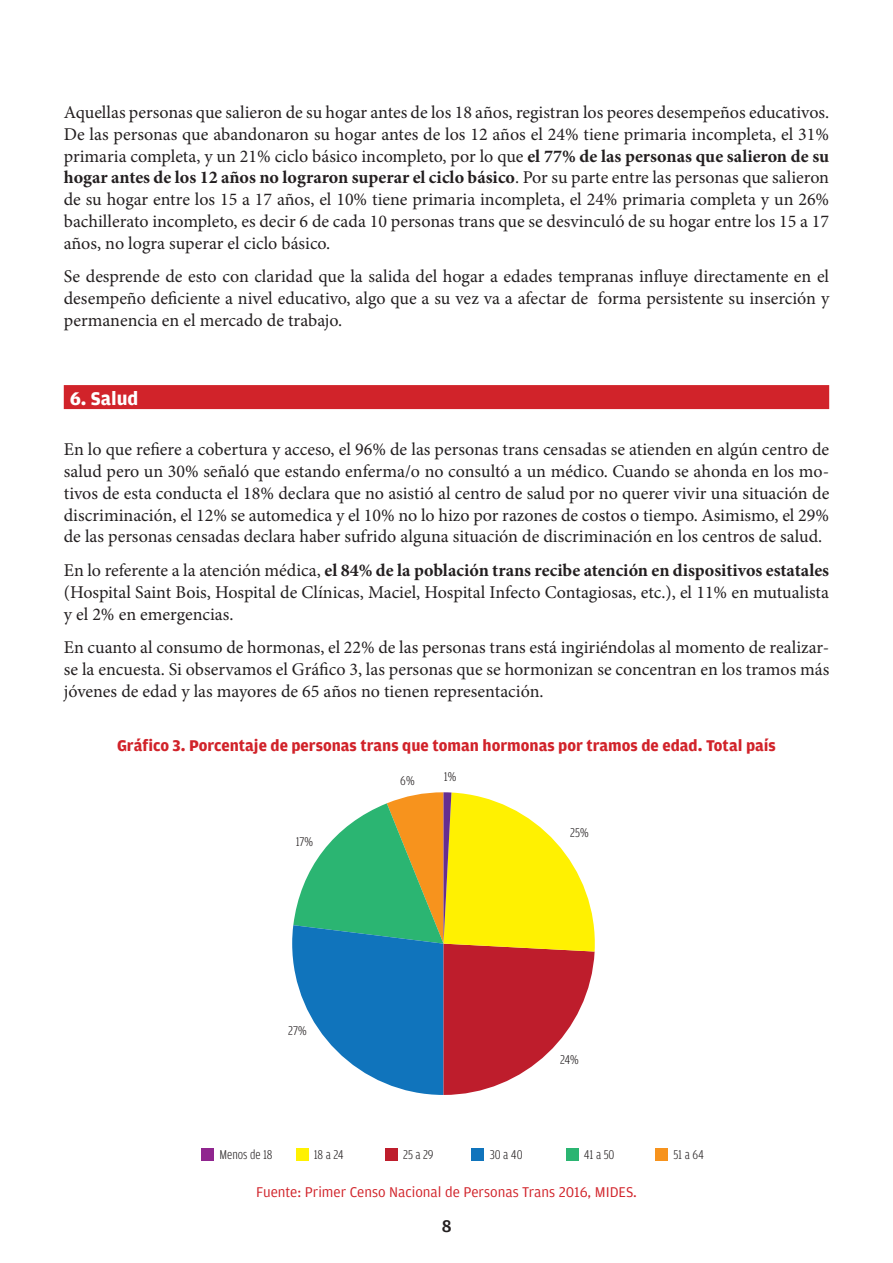
<style>
.page{position:relative;width:893px;height:1263px;background:#fff}
.page>*{position:absolute;margin:0;border:0;box-sizing:border-box;transform-origin:0 0}
.Sub1{font:700 19.5px "Amplitude";color:#fff}
.Texto{font:18px/21.8px "Minion Pro";color:#231f20;text-align:justify}
.t1{font:500 18px "Amplitude";color:#231f20}
.cuadro_tit{font:700 16.5px "Amplitude";color:#d1232a}
.cuadro_pie{font:15px "Amplitude";color:#d1232a}
.cuadros_2{font:300 13.5px "Amplitude Cond";color:#231f20}
.s1{font-weight:700}
</style>
<div class="page">
<div style="left:64px;top:385px;width:765px;height:24px;background:#d1232a"></div>
<div style="left:201px;top:1148px;width:13px;height:13px;background:#90268f"></div>
<div style="left:296px;top:1148px;width:13px;height:13px;background:#fff101"></div>
<div style="left:385px;top:1148px;width:13px;height:13px;background:#be1d2c"></div>
<svg style="left:292px;top:792px;width:303px;height:303px"></svg>
<div style="left:471px;top:1148px;width:13px;height:13px;background:#1074bc"></div>
<div style="left:566px;top:1148px;width:13px;height:13px;background:#2bb572"></div>
<div style="left:655px;top:1148px;width:13px;height:13px;background:#f7931d"></div>
<p class="Texto" style="left:64px;top:102px;width:767px">Aquellas personas que salieron de su hogar antes de los 18 años, registran los peores desempeños educativos.<br>De las personas que abandonaron su hogar antes de los 12 años el 24% tiene primaria incompleta, el 31% primaria completa, y un 21% ciclo básico incompleto, por lo que <span class="s1">el 77% de las personas que salieron de su hogar antes de los 12 años no lograron superar el ciclo básico</span>. Por su parte entre las personas que salieron de su hogar entre los 15 a 17 años, el 10% tiene primaria incompleta, el 24% primaria completa y un 26% bachillerato incompleto, es decir 6 de cada 10 personas trans que se desvinculó de su hogar entre los 15 a 17 años, no logra superar el ciclo básico.</p>
<p class="Texto" style="left:64px;top:266px;width:767px">Se desprende de esto con claridad que la salida del hogar a edades tempranas influye directamente en el desempeño deficiente a nivel educativo, algo que a su vez va a afectar de forma persistente su inserción y permanencia en el mercado de trabajo.</p>
<p class="Sub1" style="left:70px;top:387px;width:70px">6. Salud</p>
<p class="Texto" style="left:64px;top:439px;width:767px">En lo que refiere a cobertura y acceso, el 96% de las personas trans censadas se atienden en algún centro de salud pero un 30% señaló que estando enferma/o no consultó a un médico. Cuando se ahonda en los mo&shy;tivos de esta conducta el 18% declara que no asistió al centro de salud por no querer vivir una situación de discriminación, el 12% se automedica y el 10% no lo hizo por razones de costos o tiempo. Asimismo, el 29% de las personas censadas declara haber sufrido alguna situación de discriminación en los centros de salud.</p>
<p class="Texto" style="left:64px;top:560px;width:767px">En lo referente a la atención médica, <span class="s1">el 84% de la población trans recibe atención en dispositivos estatales </span>(Hospital Saint Bois, Hospital de Clínicas, Maciel, Hospital Infecto Contagiosas, etc.), el 11% en mutualista y el 2% en emergencias.</p>
<p class="Texto" style="left:64px;top:637px;width:767px">En cuanto al consumo de hormonas, el 22% de las personas trans está ingiriéndolas al momento de realizar&shy;se la encuesta. Si observamos el Gráfico 3, las personas que se hormonizan se concentran en los tramos más jóvenes de edad y las mayores de 65 años no tienen representación.</p>
<p class="cuadro_tit" style="left:117px;top:736px;width:660px">Gráfico 3. Porcentaje de personas trans que toman hormonas por tramos de edad. Total país</p>
<p class="cuadros_2" style="left:296px;top:834px;width:19px">17%</p>
<p class="cuadros_2" style="left:288px;top:1023px;width:20px">27%</p>
<p class="cuadros_2" style="left:400px;top:773px;width:16px">6%</p>
<p class="cuadros_2" style="left:444px;top:769px;width:14px">1%</p>
<p class="cuadros_2" style="left:570px;top:825px;width:20px">25%</p>
<p class="cuadros_2" style="left:560px;top:1052px;width:20px">24%</p>
<p class="cuadros_2" style="left:220px;top:1148px;width:55px">Menos de 18</p>
<p class="cuadros_2" style="left:314px;top:1148px;width:31px">18 a 24</p>
<p class="cuadros_2" style="left:403px;top:1148px;width:32px">25 a 29</p>
<p class="cuadros_2" style="left:490px;top:1148px;width:34px">30 a 40</p>
<p class="cuadros_2" style="left:584px;top:1148px;width:32px">41 a 50</p>
<p class="cuadros_2" style="left:673px;top:1148px;width:32px">51 a 64</p>
<p class="cuadro_pie" style="left:256px;top:1184px;width:382px">Fuente: Primer Censo Nacional de Personas Trans 2016, MIDES.</p>
<p class="t1" style="left:442px;top:1216px;width:11px">8</p>
</div>
